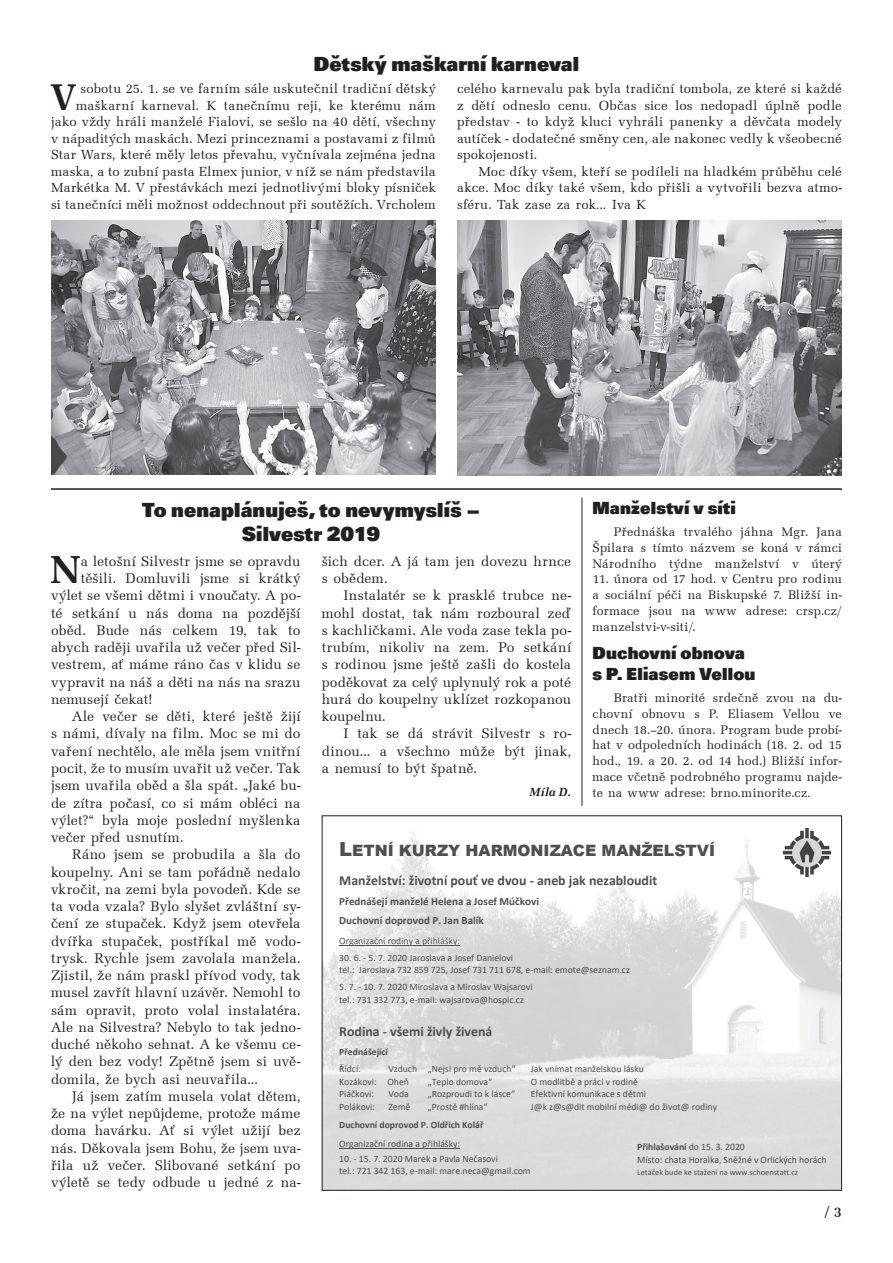
<style>
.page{position:relative;width:893px;height:1263px;background:#fff}
.page>*{position:absolute;margin:0;border:0;box-sizing:border-box;transform-origin:0 0}
.t1{font:700 40.05px "URW Latino TEE";color:#231f20}
.t2{font:700 38.25px "URW Latino TEE";color:#231f20}
.t3{font:800 21px/24px "Unitus DEE";letter-spacing:.01em;color:#231f20;text-align:center}
.t4{font:800 18px/21px "Unitus DEE";letter-spacing:.01em;color:#231f20}
.t5{font:900 15.6px "Arial";color:#4f4f51}
.t6{font:500 15px "URW Latino TEE";color:#231f20}
.t7{font:14.25px/17.2px "URW Latino TEE";letter-spacing:.01em;color:#231f20;text-align:justify}
.t8{font:700 13.95px "Calibri";color:#4f4f51}
.t9{font:13.5px/16.5px "URW Latino TEE";letter-spacing:.015em;color:#231f20;text-align:justify}
.t10{font:12.75px/15.8px "URW Latino TEE";letter-spacing:.02em;color:#231f20;text-align:justify}
.t11{font:italic 700 12px "URW Latino TEE";color:#231f20}
.t12{font:700 11.1px/18.8px "Calibri";color:#4f4f51}
.t13{font:9.75px/12.8px "Calibri";color:#4f4f51}
.t14{font:700 9.75px "Calibri";color:#4f4f51}
.t15{font:8.25px "Calibri";color:#4f4f51}
.s1{font-size:19.35px}
.s2{font-weight:700}
</style>
<div class="page">
<img style="left:51px;top:220px;width:385px;height:255px">
<img style="left:457px;top:220px;width:385px;height:256px">
<img style="left:324px;top:832px;width:516px;height:357px">
<img style="left:331px;top:930px;width:142px;height:24px">
<img style="left:340px;top:937px;width:68px;height:6px">
<img style="left:416px;top:937px;width:43px;height:6px">
<img style="left:337px;top:943px;width:125px;height:5px">
<img style="left:340px;top:943px;width:68px;height:2px">
<svg style="left:409px;top:940px;width:4px;height:5px"></svg>
<img style="left:416px;top:943px;width:43px;height:2px">
<hr style="left:339px;top:945px;width:121px;height:1px;background:#4f4f51">
<hr style="left:339px;top:1148px;width:121px;height:1px;background:#4f4f51">
<img style="left:783px;top:828px;width:48px;height:48px">
<hr style="left:51px;top:488px;width:791px;height:2px;background:#231f20">
<hr style="left:582px;top:497px;width:1px;height:309px;background:#231f20">
<h3 class="t3" style="left:314px;top:51px;width:267px">Dětský maškarní karneval</h3>
<p class="t9" style="left:457px;top:81px;width:386px">celého karnevalu pak byla tradiční tombola, ze které si každé z dětí odneslo cenu. Občas sice los nedopadl úplně podle představ - to když kluci vyhráli panenky a děvčata modely autíček - dodatečné směny cen, ale nakonec vedly k všeobecné spokojenosti.</p>
<p class="t9" style="left:457px;top:163px;width:386px;text-indent:21px">Moc díky všem, kteří se podíleli na hladkém průběhu celé akce. Moc díky také všem, kdo přišli a vytvořili bezva atmo&shy;sféru. Tak zase za rok… Iva K</p>
<p class="t9" style="left:51px;top:81px;width:386px;text-align:right">sobotu 25. 1. se ve farním sále uskutečnil tradiční dětský maškarní karneval. K tanečnímu reji, ke kterému nám jako vždy hráli manželé Fialovi, se sešlo na 40 dětí, všechny v nápaditých maskách. Mezi princeznami a postavami z filmů Star Wars, které měly letos převahu, vyčnívala zejména jedna maska, a to zubní pasta Elmex junior, v níž se nám představila Markétka M. V přestávkách mezi jednotlivými bloky písniček si tanečníci měli možnost oddechnout při soutěžích. Vrcholem</p>
<h2 class="t2" style="left:51px;top:73px;width:26px">V</h2>
<p class="t4" style="left:592px;top:498px;width:145px">Manželství v síti</p>
<p class="t10" style="left:592px;top:524px;width:251px;text-indent:21px">Přednáška trvalého jáhna Mgr. Jana Špilara s tímto názvem se koná v rámci Národního týdne manželství v úterý</p>
<p class="t10" style="left:592px;top:571px;width:251px">11. února od 17 hod. v Centru pro rodinu a sociální péči na Biskupské 7. Bližší in&shy;formace jsou na www adrese: crsp.cz/ manzelstvi-v-siti/.</p>
<h3 class="t3" style="left:142px;top:498px;width:340px">To nenaplánuješ, to nevymyslíš –<br>Silvestr 2019</h3>
<p class="t7" style="left:322px;top:553px;width:251px">šich dcer. A já tam jen dovezu hrnce s obědem.</p>
<p class="t7" style="left:322px;top:587px;width:251px;text-indent:21px">Instalatér se k prasklé trubce ne&shy;mohl dostat, tak nám rozboural zeï s kachličkami. Ale voda zase tekla po&shy;trubím, nikoliv na zem. Po setkání s rodinou jsme ještě zašli do kostela poděkovat za celý uplynulý rok a poté hurá do koupelny uklízet rozkopanou koupelnu.</p>
<p class="t7" style="left:322px;top:725px;width:251px;text-indent:21px">I tak se dá strávit Silvestr s ro&shy;dinou... a všechno může být jinak, a nemusí to být špatně.</p>
<p class="t11" style="left:529px;top:785px;width:43px">Míla D.</p>
<h1 class="t1" style="left:50px;top:545px;width:32px">N</h1>
<p class="t7" style="left:81px;top:553px;width:221px">a letošní Silvestr jsme se opravdu</p>
<p class="t7" style="left:81px;top:570px;width:221px">těšili. Domluvili jsme si krátký</p>
<p class="t7" style="left:51px;top:587px;width:251px">výlet se všemi dětmi i vnoučaty. A po-</p>
<p class="t7" style="left:51px;top:604px;width:251px">té setkání u nás doma na pozdější</p>
<p class="t7" style="left:51px;top:622px;width:251px">oběd. Bude nás celkem 19, tak to</p>
<p class="t7" style="left:51px;top:639px;width:251px">abych raději uvařila už večer před Sil-</p>
<p class="t7" style="left:51px;top:656px;width:251px">vestrem, ať máme ráno čas v klidu se</p>
<p class="t7" style="left:51px;top:673px;width:251px">vypravit na náš a děti na nás na srazu</p>
<p class="t7" style="left:51px;top:691px;width:103px">nemusejí čekat!</p>
<p class="t7" style="left:72px;top:708px;width:230px">Ale večer se děti, které ještě žijí</p>
<p class="t7" style="left:51px;top:725px;width:251px">s námi, dívaly na film. Moc se mi do</p>
<p class="t7" style="left:51px;top:742px;width:251px">vaření nechtělo, ale měla jsem vnitřní</p>
<p class="t7" style="left:51px;top:760px;width:251px">pocit, že to musím uvařit už večer. Tak</p>
<p class="t7" style="left:51px;top:777px;width:251px">jsem uvařila oběd a šla spát. „Jaké bu-</p>
<p class="t7" style="left:51px;top:794px;width:251px">de zítra počasí, co si mám obléci na</p>
<p class="t7" style="left:51px;top:811px;width:251px">výlet?“ byla moje poslední myšlenka</p>
<p class="t7" style="left:51px;top:829px;width:134px">večer před usnutím.</p>
<p class="t7" style="left:72px;top:846px;width:230px">Ráno jsem se probudila a šla do</p>
<p class="t7" style="left:51px;top:863px;width:251px">koupelny. Ani se tam pořádně nedalo</p>
<p class="t7" style="left:51px;top:880px;width:251px">vkročit, na zemi byla povodeò. Kde se</p>
<p class="t7" style="left:51px;top:898px;width:251px">ta voda vzala? Bylo slyšet zvláštní sy-</p>
<p class="t7" style="left:51px;top:915px;width:251px">čení ze stupaček. Když jsem otevřela</p>
<p class="t7" style="left:51px;top:932px;width:251px">dvířka stupaček, postříkal mě vodo-</p>
<p class="t7" style="left:51px;top:949px;width:251px">trysk. Rychle jsem zavolala manžela.</p>
<p class="t7" style="left:51px;top:967px;width:251px">Zjistil, že nám praskl přívod vody, tak</p>
<p class="t7" style="left:51px;top:984px;width:251px">musel zavřít hlavní uzávěr. Nemohl to</p>
<p class="t7" style="left:51px;top:1001px;width:251px">sám opravit, proto volal instalatéra.</p>
<p class="t7" style="left:51px;top:1019px;width:251px">Ale na Silvestra? Nebylo to tak jedno-</p>
<p class="t7" style="left:51px;top:1036px;width:251px">duché někoho sehnat. A ke všemu ce-</p>
<p class="t7" style="left:51px;top:1053px;width:251px">lý den bez vody! Zpětně jsem si uvě-</p>
<p class="t7" style="left:51px;top:1070px;width:208px">domila, že bych asi neuvařila...</p>
<p class="t7" style="left:72px;top:1088px;width:230px">Já jsem zatím musela volat dětem,</p>
<p class="t7" style="left:51px;top:1105px;width:251px">že na výlet nepůjdeme, protože máme</p>
<p class="t7" style="left:51px;top:1122px;width:251px">doma havárku. Ať si výlet užijí bez</p>
<p class="t7" style="left:51px;top:1139px;width:251px">nás. Děkovala jsem Bohu, že jsem uva-</p>
<p class="t7" style="left:51px;top:1157px;width:251px">řila už večer. Slibované setkání po</p>
<p class="t7" style="left:51px;top:1174px;width:251px">výletě se tedy odbude u jedné z na-</p>
<p class="t4" style="left:592px;top:643px;width:164px">Duchovní obnova s P. Eliasem Vellou</p>
<p class="t10" style="left:592px;top:690px;width:251px;text-indent:21px">Bratři minorité srdečně zvou na du&shy;chovní obnovu s P. Eliasem Vellou ve dnech 18.–20. února. Program bude probí&shy;hat v odpoledních hodinách (18. 2. od 15 hod., 19. a 20. 2. od 14 hod.) Bližší infor&shy;mace včetně podrobného programu najde&shy;te na www adrese: brno.minorite.cz.</p>
<p class="t5" style="left:339px;top:839px;width:377px"><span class="s1">L</span>ETNÍ KURZY HARMONIZACE MANŽELSTVÍ</p>
<p class="t8" style="left:339px;top:871px;width:319px">Manželství: životní pouť ve dvou - aneb jak nezabloudit</p>
<p class="t12" style="left:339px;top:892px;width:201px">Přednášejí manželé Helena a Josef Múčkovi<br>Duchovní doprovod P. Jan Balík</p>
<p class="t13" style="left:339px;top:934px;width:122px">Organizační rodiny a přihlášky:</p>
<p class="t13" style="left:339px;top:951px;width:292px">30. 6. - 5. 7. 2020 Jaroslava a Josef Danielovi<br>tel.: Jaroslava 732 859 725, Josef 731 711 678, e-mail: emote@seznam.cz</p>
<p class="t13" style="left:339px;top:980px;width:195px">5. 7. - 10. 7. 2020 Miroslava a Miroslav Wajsarovi tel.: 731 332 773, e-mail: wajsarova@hospic.cz</p>
<p class="t8" style="left:339px;top:1022px;width:155px">Rodina - všemi živly živená</p>
<p class="t14" style="left:339px;top:1045px;width:50px">Přednášející</p>
<p class="t13" style="left:339px;top:1062px;width:23px">Řídcí:</p>
<p class="t13" style="left:388px;top:1062px;width:129px">Vzduch „Nejsi pro mě vzduch“</p>
<p class="t13" style="left:531px;top:1062px;width:115px">Jak vnímat manželskou lásku</p>
<p class="t13" style="left:339px;top:1075px;width:71px">Kozákovi: Oheň</p>
<p class="t13" style="left:428px;top:1075px;width:66px">„Teplo domova“</p>
<p class="t13" style="left:531px;top:1075px;width:109px">O modlitbě a práci v rodině</p>
<p class="t13" style="left:339px;top:1087px;width:36px">Piáčkovi:</p>
<p class="t13" style="left:388px;top:1087px;width:22px">Voda</p>
<p class="t13" style="left:428px;top:1087px;width:89px">„Rozproudi to k lásce“</p>
<p class="t13" style="left:531px;top:1087px;width:117px">Efektivní komunikace s dětmi</p>
<p class="t13" style="left:339px;top:1100px;width:37px">Polákovi:</p>
<p class="t13" style="left:388px;top:1100px;width:24px">Země</p>
<p class="t13" style="left:428px;top:1100px;width:61px">„Prostě #hlína“</p>
<p class="t13" style="left:531px;top:1100px;width:188px">J@k z@s@dit mobilní médi@ do život@ rodiny</p>
<p class="t14" style="left:339px;top:1118px;width:146px">Duchovní doprovod P. Oldřich Kolář</p>
<p class="t13" style="left:339px;top:1137px;width:122px">Organizační rodina a přihlášky:</p>
<p class="t13" style="left:339px;top:1152px;width:193px">10. - 15. 7. 2020 Marek a Pavla Nečasovi<br>tel.: 721 342 163, e-mail: mare.neca@gmail.com</p>
<p class="t13" style="left:637px;top:1140px;width:191px"><span class="s2">Přihlašování</span> do 15. 3. 2020<br>Místo: chata Horalka, Sněžné v Orlických horách</p>
<p class="t15" style="left:637px;top:1166px;width:162px">Letáček bude ke stažení na www.schoenstatt.cz</p>
<p class="t6" style="left:824px;top:1203px;width:19px">/ 3</p>
</div>
